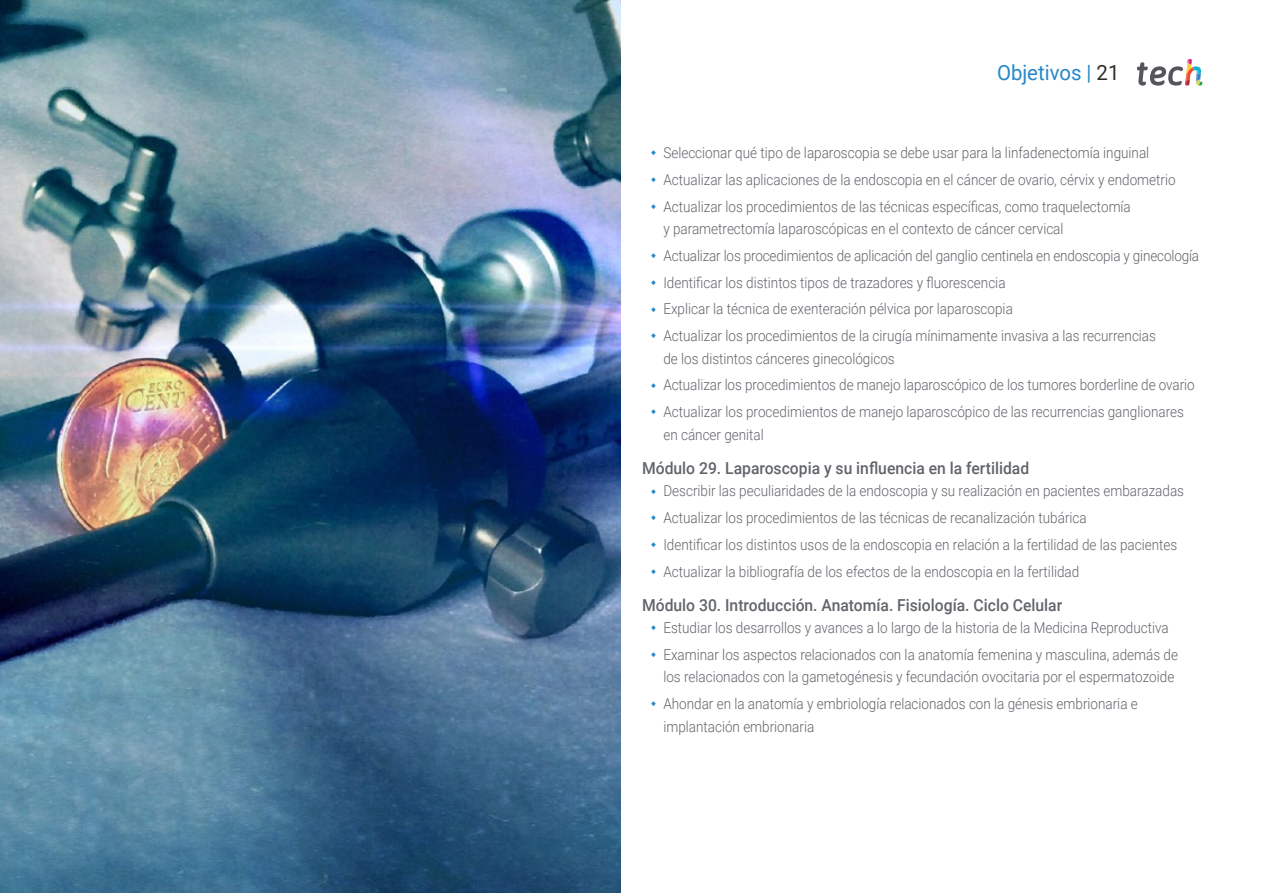
<style>
.page{position:relative;width:1263px;height:893px;background:#fff}
.page>*{position:absolute;margin:0;border:0;box-sizing:border-box;transform-origin:0 0}
.t1{font:21px "Roboto";color:#2488c9}
.t2{font:500 16.5px "Roboto";color:#61646a;scale:.95 1}
.t3{font:300 15px/26.7px "Roboto";color:#61646a;scale:.9 1}
.s1{color:#312e20}
</style>
<div class="page">
<img style="left:0;top:0;width:621px;height:893px">
<svg style="left:1137px;top:59px;width:65px;height:27px"></svg>
<h1 class="t1" style="left:997px;top:57px;width:124px">Objetivos | <span class="s1">21</span></h1>
<p class="t3" style="left:663px;top:139px;width:571px">Seleccionar qué tipo de laparoscopia se debe usar para la linfadenectomía inguinal<br>Actualizar las aplicaciones de la endoscopia en el cáncer de ovario, cérvix y endometrio<br>Actualizar los procedimientos de las técnicas específicas, como traquelectomía</p>
<p class="t3" style="left:663px;top:215px;width:597px">y parametrectomía laparoscópicas en el contexto de cáncer cervical<br>Actualizar los procedimientos de aplicación del ganglio centinela en endoscopia y ginecología Identificar los distintos tipos de trazadores y fluorescencia<br>Explicar la técnica de exenteración pélvica por laparoscopia<br>Actualizar los procedimientos de la cirugía mínimamente invasiva a las recurrencias</p>
<p class="t3" style="left:663px;top:344px;width:592px">de los distintos cánceres ginecológicos<br>Actualizar los procedimientos de manejo laparoscópico de los tumores borderline de ovario<br>Actualizar los procedimientos de manejo laparoscópico de las recurrencias ganglionares</p>
<p class="t3" style="left:663px;top:420px;width:113px">en cáncer genital</p>
<p class="t2" style="left:642px;top:456px;width:409px">Módulo 29. Laparoscopia y su influencia en la fertilidad</p>
<p class="t3" style="left:663px;top:477px;width:580px">Describir las peculiaridades de la endoscopia y su realización en pacientes embarazadas Actualizar los procedimientos de las técnicas de recanalización tubárica<br>Identificar los distintos usos de la endoscopia en relación a la fertilidad de las pacientes Actualizar la bibliografía de los efectos de la endoscopia en la fertilidad</p>
<p class="t2" style="left:642px;top:593px;width:444px">Módulo 30. Introducción. Anatomía. Fisiología. Ciclo Celular</p>
<p class="t3" style="left:663px;top:614px;width:573px">Estudiar los desarrollos y avances a lo largo de la historia de la Medicina Reproductiva<br>Examinar los aspectos relacionados con la anatomía femenina y masculina, además de</p>
<p class="t3" style="left:663px;top:663px;width:569px">los relacionados con la gametogénesis y fecundación ovocitaria por el espermatozoide<br>Ahondar en la anatomía y embriología relacionados con la génesis embrionaria e</p>
<p class="t3" style="left:663px;top:712px;width:169px">implantación embrionaria</p>
</div>
